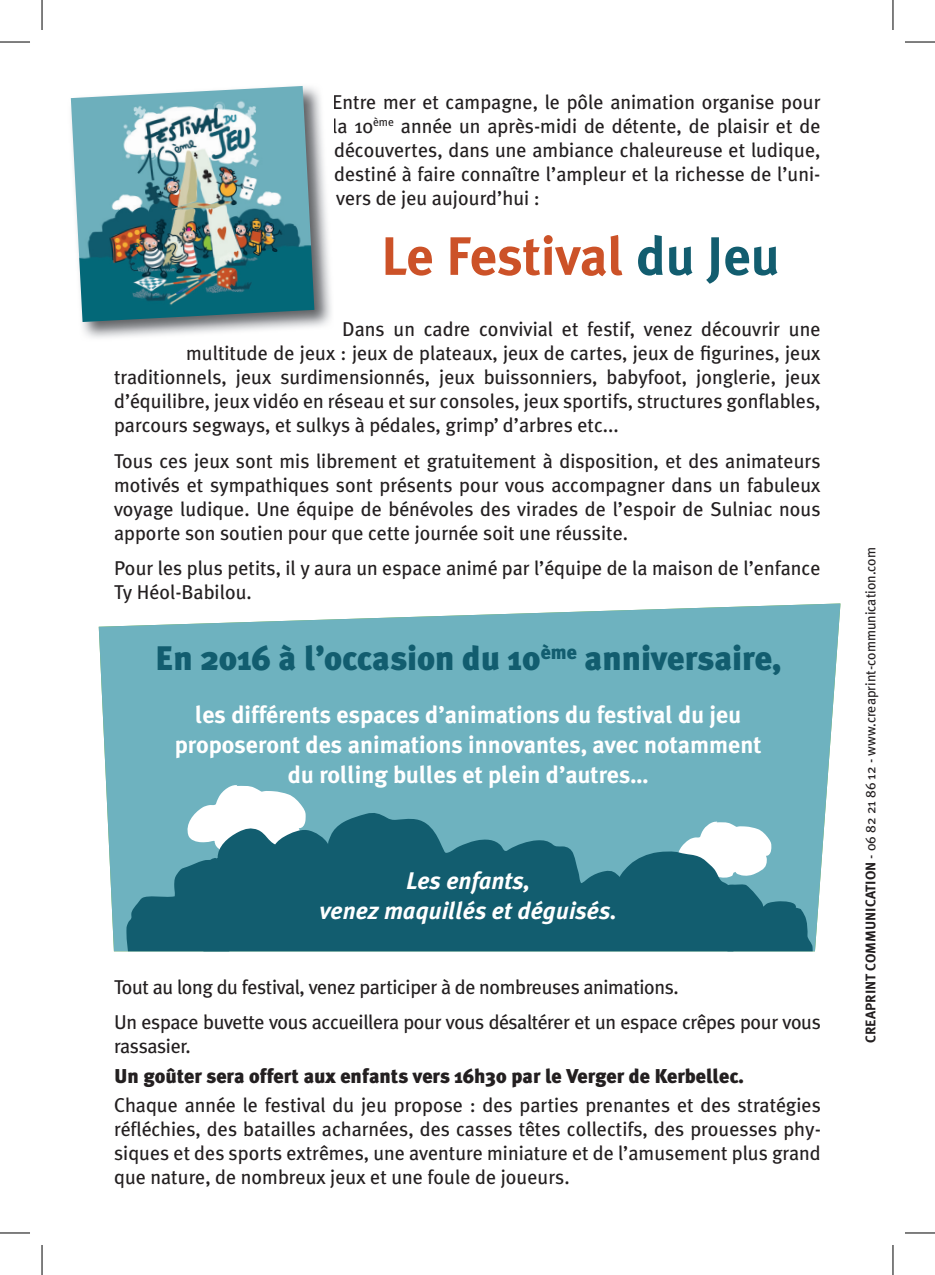
<style>
.page{position:relative;width:935px;height:1275px;background:#fff}
.page>*{position:absolute;margin:0;border:0;box-sizing:border-box;transform-origin:0 0}
.t1{font:700 54px "Meta Plus";color:#cc5228}
.t2{font:900 34px "Meta Plus";color:#125d6f}
.t3{font:700 24px/30px "Meta Plus";color:#fff;text-align:center}
.t4{font:italic 700 24px/30px "Meta Plus";color:#fff;text-align:center}
.t5{font:20px/24px "Meta Plus";color:#231f20;text-align:justify}
.t6{font:20px/35.4px "Meta Plus";letter-spacing:-.02em;color:#231f20}
.t7{font:900 20px "Meta Plus";color:#231f20}
.t8{font:14px "Meta Plus";color:#231f20}
.s1{color:#125d6f}
.s2{font-weight:700}
</style>
<div class="page">
<svg style="left:99px;top:603px;width:741px;height:348px;fill:#6eb2bf"></svg>
<svg style="left:306px;top:811px;width:431px;height:140px;fill:#125d6f"></svg>
<svg style="left:675px;top:821px;width:137px;height:130px"></svg>
<svg style="left:126px;top:784px;width:180px;height:167px"></svg>
<img style="left:70px;top:89px;width:261px;height:249px">
<img style="left:71px;top:86px;width:243px;height:236px">
<hr style="left:0;top:42px;width:30px;height:1px;background:#000">
<hr style="left:904px;top:42px;width:30px;height:1px;background:#000">
<hr style="left:0;top:1232px;width:30px;height:1px;background:#000">
<hr style="left:904px;top:1232px;width:30px;height:1px;background:#000">
<hr style="left:42px;top:0;width:1px;height:30px;background:#000">
<hr style="left:42px;top:1245px;width:1px;height:30px;background:#000">
<hr style="left:892px;top:0;width:1px;height:30px;background:#000">
<hr style="left:892px;top:1245px;width:1px;height:30px;background:#000">
<p class="t5" style="left:332px;top:90px;width:490px">Entre mer et campagne, le pôle animation organise pour la 10<sup>ème</sup> année un après-midi de détente, de plaisir et de découvertes, dans une ambiance chaleureuse et ludique, destiné à faire connaître l’ampleur et la richesse de l’uni&shy;vers de jeu aujourd’hui :</p>
<h1 class="t1" style="left:381px;top:225px;width:400px">Le Festival <span class="s1">du Jeu</span></h1>
<p class="t5" style="left:342px;top:317px;width:480px">Dans un cadre convivial et festif, venez découvrir une</p>
<p class="t5" style="left:186px;top:341px;width:636px">multitude de jeux : jeux de plateaux, jeux de cartes, jeux de figurines, jeux</p>
<p class="t5" style="left:114px;top:365px;width:708px">traditionnels, jeux surdimensionnés, jeux buissonniers, babyfoot, jonglerie, jeux</p>
<p class="t5" style="left:114px;top:389px;width:708px">d’équilibre, jeux vidéo en réseau et sur consoles, jeux sportifs, structures gonflables,</p>
<p class="t5" style="left:114px;top:413px;width:506px">parcours segways, et sulkys à pédales, grimp’ d’arbres etc...</p>
<p class="t5" style="left:114px;top:448px;width:708px">Tous ces jeux sont mis librement et gratuitement à disposition, et des animateurs motivés et sympathiques sont présents pour vous accompagner dans un fabuleux voyage ludique. Une équipe de bénévoles des virades de l’espoir de Sulniac nous apporte son soutien pour que cette journée soit une réussite.</p>
<p class="t5" style="left:114px;top:556px;width:708px">Pour les plus petits, il y aura un espace animé par l’équipe de la maison de l’enfance<br>Ty Héol-Babilou.</p>
<h2 class="t2" style="left:155px;top:639px;width:627px">En 2016 à l’occasion du 10<sup>ème</sup> anniversaire,</h2>
<p class="t3" style="left:175px;top:700px;width:588px">les différents espaces d’animations du festival du jeu proposeront des animations innovantes, avec notamment du rolling bulles et plein d’autres…</p>
<p class="t4" style="left:319px;top:865px;width:299px">Les enfants,<br>venez maquillés et déguisés.</p>
<p class="t6" style="left:114px;top:968px;width:708px">Tout au long du festival, venez participer à de nombreuses animations.<br>Un espace buvette vous accueillera pour vous désaltérer et un espace crêpes pour vous</p>
<p class="t6" style="left:114px;top:1028px;width:78px">rassasier.</p>
<p class="t7" style="left:114px;top:1064px;width:631px">Un goûter sera offert aux enfants vers 16h30 par le Verger de Kerbellec.</p>
<p class="t5" style="left:114px;top:1093px;width:708px">Chaque année le festival du jeu propose : des parties prenantes et des stratégies réfléchies, des batailles acharnées, des casses têtes collectifs, des prouesses phy&shy;siques et des sports extrêmes, une aventure miniature et de l’amusement plus grand que nature, de nombreux jeux et une foule de joueurs.</p>
<p class="t8" style="left:862px;top:1043px;width:497px;rotate:-90deg"><span class="s2">CREAPRINT COMMUNICATION</span> - 06 82 21 86 12 - www.creaprint-communication.com</p>
</div>
